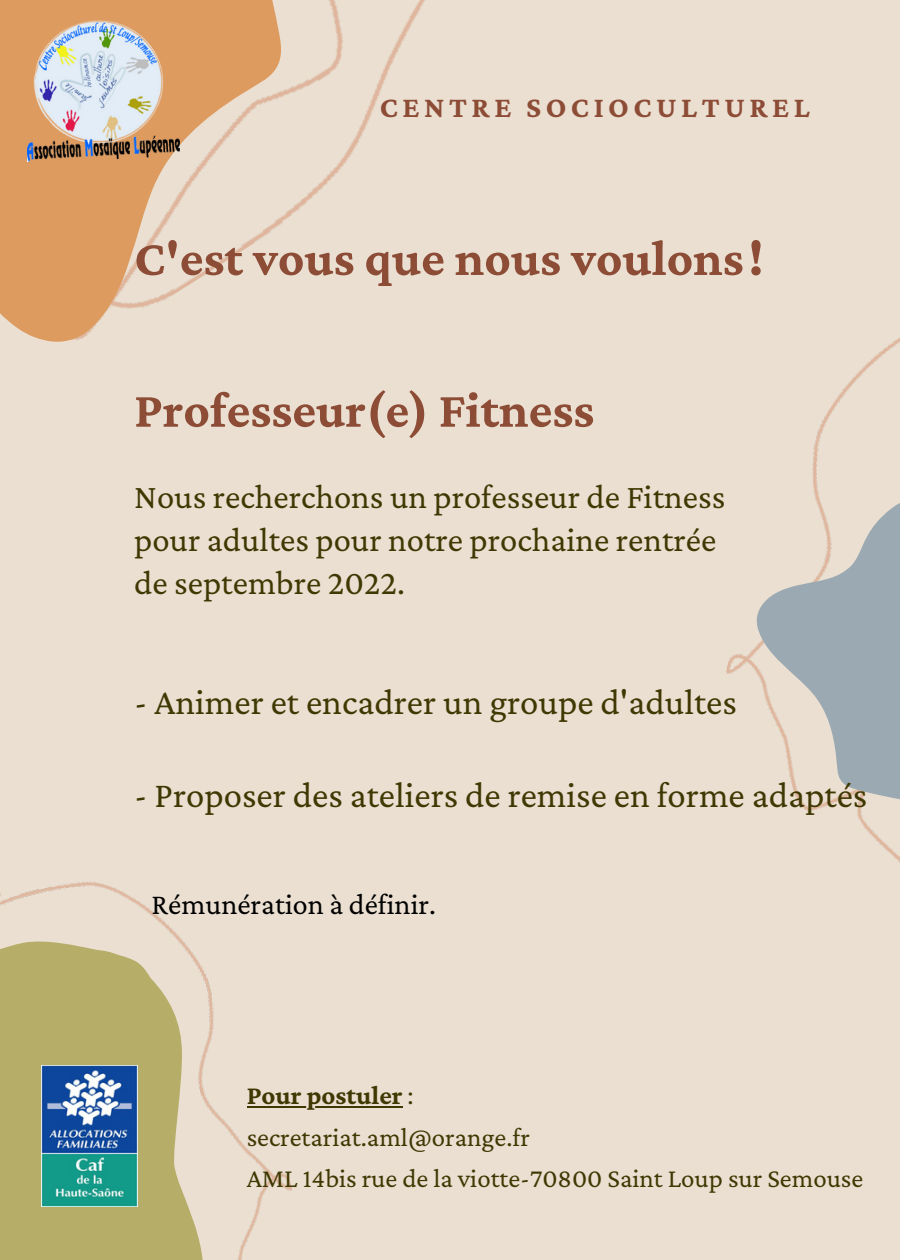
<style>
.page{position:relative;width:900px;height:1260px;background:#eadfd1}
.page>*{position:absolute;margin:0;border:0;box-sizing:border-box;transform-origin:0 0}
.t1{font:700 51.25px "Crimson Pro";color:#8d4c36}
.t2{font:36.75px "Crimson Pro";color:#403802}
.t3{font:34.75px/43px "Crimson Pro";color:#403802}
.t4{font:30px "Crimson Pro";color:#000}
.t5{font:700 30px "Crimson Pro";letter-spacing:.15em;color:#8d4c36}
.t6{font:26.75px "Crimson Pro";color:#403802}
.t7{font:700 26.75px "Crimson Pro";color:#403802}
.s1{font-weight:400}
</style>
<div class="page">
<img style="left:0;top:882px;width:292px;height:373px">
<svg style="left:0;top:918px;width:242px;height:342px;fill:#b6ad69"></svg>
<img style="left:726px;top:337px;width:174px;height:525px">
<svg style="left:731px;top:480px;width:169px;height:360px"></svg>
<svg style="left:0;top:0;width:366px;height:342px"></svg>
<img style="left:28px;top:19px;width:151px;height:142px">
<img style="left:42px;top:1066px;width:95px;height:141px">
<hr style="left:247px;top:1106px;width:156px;height:2px;background:#403802">
<p class="t5" style="left:380px;top:90px;width:432px">CENTRE SOCIOCULTUREL</p>
<p class="t1" style="left:134px;top:229px;width:631px">C'est vous que nous voulons!</p>
<p class="t1" style="left:134px;top:381px;width:462px">Professeur(e) Fitness</p>
<p class="t3" style="left:134px;top:475px;width:593px">Nous recherchons un professeur de Fitness pour adultes pour notre prochaine rentrée de septembre 2022.</p>
<p class="t2" style="left:134px;top:681px;width:604px">- Animer et encadrer un groupe d'adultes</p>
<p class="t2" style="left:134px;top:774px;width:735px">- Proposer des ateliers de remise en forme adaptés</p>
<p class="t4" style="left:152px;top:887px;width:286px">Rémunération à définir.</p>
<p class="t7" style="left:247px;top:1081px;width:169px">Pour postuler <span class="s1">:</span></p>
<p class="t6" style="left:247px;top:1122px;width:285px">secretariat.aml@orange.fr</p>
<p class="t6" style="left:247px;top:1163px;width:618px">AML 14bis rue de la viotte-70800 Saint Loup sur Semouse</p>
</div>
